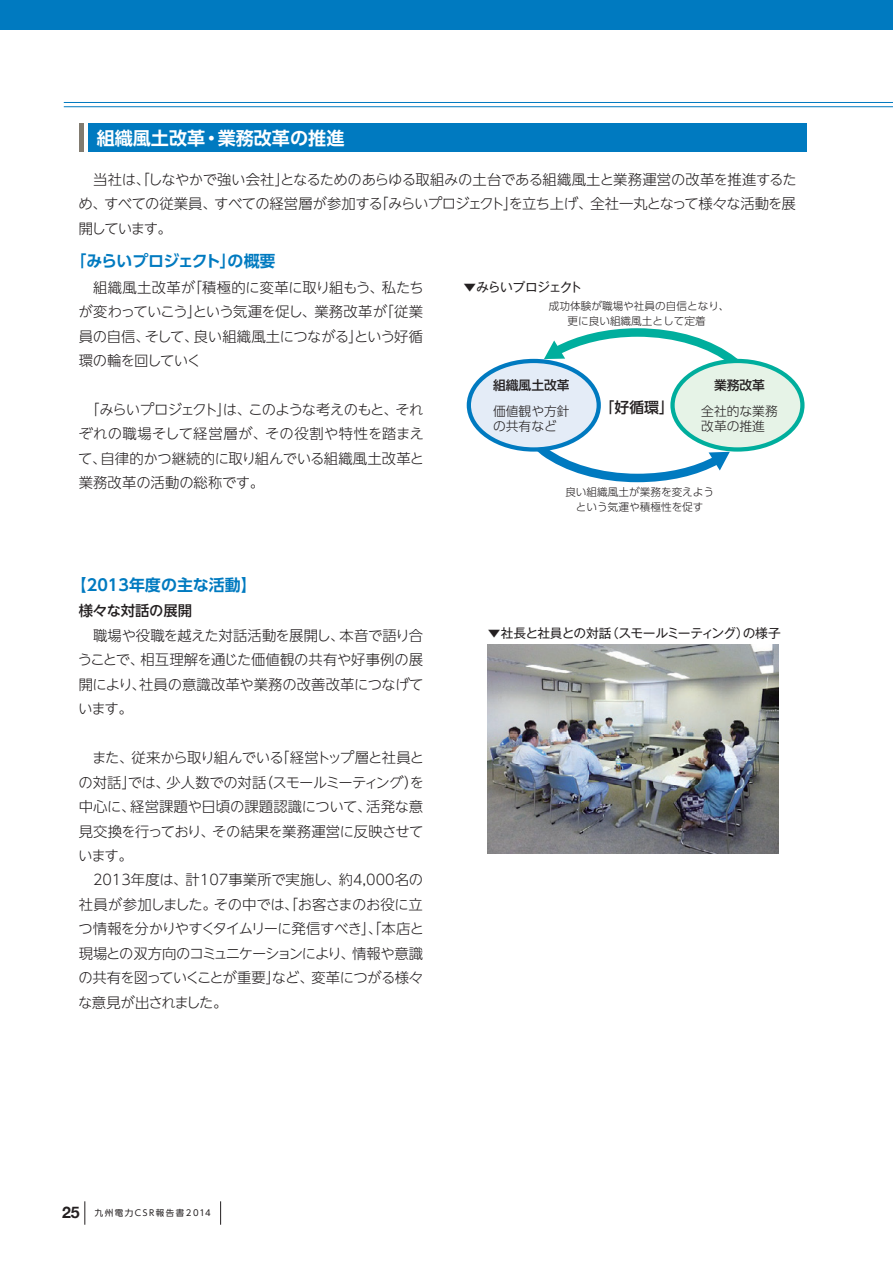
<style>
.page{position:relative;width:893px;height:1263px;background:#fff}
.page>*{position:absolute;margin:0;border:0;box-sizing:border-box;transform-origin:0 0}
.t1{font:700 18px "UD Shin Go Pro De";color:#fff}
.t2{font:700 15.9px "UD Shin Go Pro De";letter-spacing:-.035em;color:#007ac0}
.t3{font:700 15.9px "UD Shin Go Pro De";color:#007ac0}
.t4{font:500 14.85px "UD Shin Go Pro";color:#231f20}
.t5{font:300 14.4px/24.5px "UD Shin Go NT Pro";letter-spacing:-.025em;color:#231f20;text-align:justify}
.t6{font:12.75px "Gothic MB101 Pro";letter-spacing:-.055em;color:#231f20}
.t7{font:300 12.75px/25.5px "UD Shin Go Pro";color:#231f20;text-align:center}
.t8{font:500 12.75px/25.5px "UD Shin Go Pro";color:#231f20}
.t9{font:300 10.65px/14.9px "UD Shin Go Pro";color:#231f20;text-align:center}
.t10{font:8.55px "UD Shin Go Pro";letter-spacing:.18em;color:#231f20}
.s1{font-weight:500}
.s2{font-weight:300}
.s3{font-family:"Helvetica Neue";font-weight:700;font-size:15.9px}
</style>
<div class="page">
<svg style="left:85px;top:1201px;width:1px;height:24px"></svg>
<svg style="left:220px;top:1201px;width:1px;height:24px"></svg>
<div style="left:0;top:0;width:893px;height:30px;background:#007ac0"></div>
<hr style="left:64px;top:102px;width:829px;height:1px;background:#007ac0">
<hr style="left:64px;top:106px;width:829px;height:1px;background:#007ac0">
<div style="left:88px;top:123px;width:719px;height:29px;background:#007ac0"></div>
<hr style="left:80px;top:123px;width:4px;height:29px;background:#817b70">
<img style="left:488px;top:644px;width:290px;height:210px">
<svg style="left:538px;top:435px;width:192px;height:48px"></svg>
<svg style="left:544px;top:328px;width:206px;height:48px"></svg>
<div style="left:469px;top:361px;width:130px;height:88px;background:#e4ecf7;border-radius:50%"></div>
<div style="left:467px;top:359px;width:134px;height:93px;border:4px solid #007ac0;border-radius:50%"></div>
<div style="left:672px;top:361px;width:130px;height:88px;background:#e6f3e7;border-radius:50%"></div>
<div style="left:670px;top:359px;width:134px;height:93px;border:4px solid #00ae9d;border-radius:50%"></div>
<p class="t1" style="left:97px;top:123px;width:249px">組織風土改革・業務改革の推進</p>
<p class="t5" style="left:78px;top:167px;width:720px;text-indent:15px">当社は、「しなやかで強い会社」となるためのあらゆる取組みの土台である組織風土と業務運営の改革を推進するため、すべての従業員、すべての経営層が参加する「みらいプロジェクト」を立ち上げ、全社一丸となって様々な活動を展開しています。</p>
<p class="t2" style="left:71px;top:248px;width:207px">「みらいプロジェクト」の概要</p>
<p class="t5" style="left:78px;top:275px;width:347px">　組織風土改革が「積極的に変革に取り組もう、私たちが変わっていこう」という気運を促し、業務改革が「従業員の自信、そして、良い組織風土につながる」という好循環の輪を回していく</p>
<p class="t5" style="left:78px;top:397px;width:348px">　「みらいプロジェクト」は、このような考えのもと、それぞれの職場そして経営層が、その役割や特性を踏まえて、自律的かつ継続的に取り組んでいる組織風土改革と業務改革の活動の総称です。</p>
<p class="t3" style="left:71px;top:571px;width:188px">【2013年度の主な活動】</p>
<p class="t5" style="left:78px;top:598px;width:347px;text-align:left"><span class="s1">様々な対話の展開<br></span>　職場や役職を越えた対話活動を展開し、本音で語り合うことで、相互理解を通じた価値観の共有や好事例の展開により、社員の意識改革や業務の改善改革につなげています。</p>
<p class="t5" style="left:78px;top:745px;width:348px;text-align:left">　また、従来から取り組んでいる「経営トップ層と社員との対話」では、少人数での対話（スモールミーティング）を中心に、経営課題や日頃の課題認識について、活発な意見交換を行っており、その結果を業務運営に反映させています。<br>　2013年度は、計107事業所で実施し、約4,000名の社員が参加しました。その中では、「お客さまのお役に立つ情報を分かりやすくタイムリーに発信すべき」、「本店と現場との双方向のコミュニケーションにより、情報や意識の共有を図っていくことが重要」など、変革につがる様々な意見が出されました。</p>
<p class="t6" style="left:463px;top:276px;width:120px">▼みらいプロジェクト</p>
<p class="t9" style="left:549px;top:298px;width:182px">成功体験が職場や社員の自信となり、更に良い組織風土として定着</p>
<p class="t8" style="left:493px;top:372px;width:78px">組織風土改革<span class="s2">価値観や方針</span></p>
<p class="t7" style="left:493px;top:413px;width:78px">の共有など　</p>
<p class="t4" style="left:600px;top:395px;width:76px">「好循環」</p>
<p class="t7" style="left:701px;top:372px;width:78px"><span class="s1">業務改革<br></span>全社的な業務</p>
<p class="t7" style="left:701px;top:413px;width:78px">改革の推進　</p>
<p class="t9" style="left:565px;top:484px;width:150px">良い組織風土が業務を変えようという気運や積極性を促す</p>
<p class="t6" style="left:488px;top:623px;width:294px">▼社長と社員との対話（スモールミーティング）の様子</p>
<p class="t10" style="left:62px;top:1206px;width:150px"><span class="s3">25</span> 九州電力CSR報告書2014</p>
</div>
